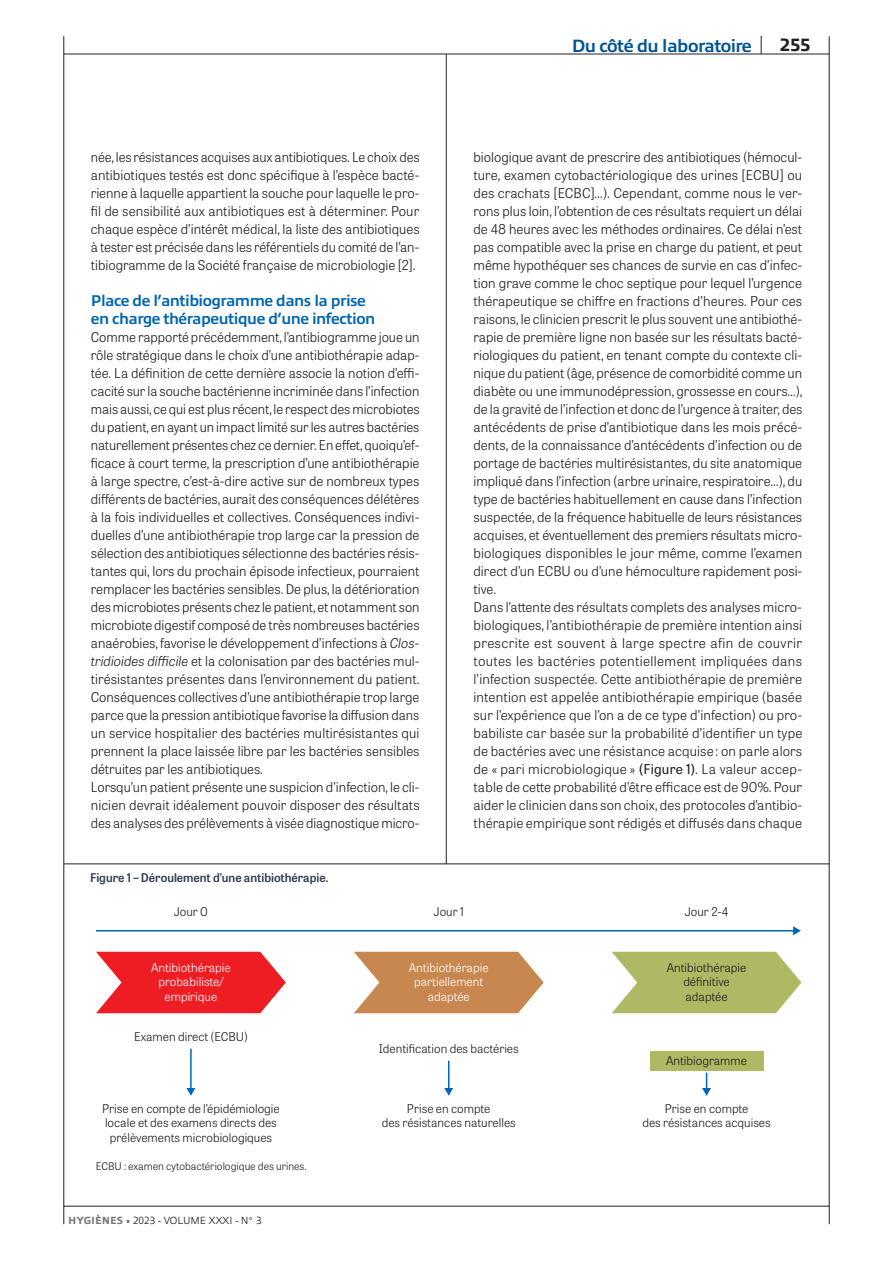
<style>
.page{position:relative;width:893px;height:1263px;background:#fff}
.page>*{position:absolute;margin:0;border:0;box-sizing:border-box;transform-origin:0 0}
.t1{font:700 18px "Allumi Std";letter-spacing:-.03em;color:#005495}
.t2{font:800 18px "Allumi Std";color:#231f20}
.t3{font:700 15.75px/18px "Allumi Std";letter-spacing:-.03em;color:#0166b3}
.t4{font:300 13.5px/18px "Tablet Gothic";color:#231f20}
.t5{font:300 12px/14.4px "Tablet Gothic";color:#231f20;text-align:center}
.t6{font:300 12px/14.4px "Tablet Gothic";color:#fff;text-align:center}
.t7{font:600 12px "Tablet Gothic";color:#2e3d50}
.t8{font:300 10.5px "Tablet Gothic";color:#231f20}
.t9{font:300 10.5px "Allumi Std";color:#231f20}
.s1{font-style:italic}
.s2{font-weight:400}
.s3{font-weight:800;color:#76787b}
</style>
<div class="page">
<hr style="left:64px;top:864px;width:765px;height:1px;background:#231f20">
<svg style="left:96px;top:952px;width:190px;height:61px;background:#f03b40"></svg>
<svg style="left:354px;top:952px;width:190px;height:61px;background:#cf9766"></svg>
<svg style="left:612px;top:952px;width:189px;height:61px;background:#b9c278"></svg>
<hr style="left:96px;top:930px;width:698px;height:1px;background:#0166b3">
<svg style="left:793px;top:926px;width:8px;height:9px"></svg>
<hr style="left:190px;top:1049px;width:2px;height:40px;background:#0166b3">
<svg style="left:186px;top:1088px;width:9px;height:8px"></svg>
<svg style="left:444px;top:1061px;width:9px;height:35px"></svg>
<svg style="left:702px;top:1073px;width:9px;height:23px"></svg>
<div style="left:650px;top:1051px;width:113px;height:20px;background:#afb964"></div>
<svg style="left:761px;top:36px;width:1px;height:18px"></svg>
<hr style="left:64px;top:54px;width:1px;height:1152px;background:#231f20">
<hr style="left:829px;top:54px;width:1px;height:1152px;background:#231f20">
<hr style="left:446px;top:54px;width:1px;height:810px;background:#231f20">
<p class="t4" style="left:91px;top:148px;width:330px;text-align:justify">née, les résistances acquises aux antibiotiques. Le choix des antibiotiques testés est donc spécifique à l’espèce bacté&shy;rienne à laquelle appartient la souche pour laquelle le pro&shy;fil de sensibilité aux antibiotiques est à déterminer. Pour chaque espèce d’intérêt médical, la liste des antibiotiques à tester est précisée dans les référentiels du comité de l’an&shy;tibiogramme de la Société française de microbiologie [2].</p>
<p class="t3" style="left:91px;top:292px;width:286px">Place de l’antibiogramme dans la prise en charge thérapeutique d’une infection</p>
<p class="t4" style="left:91px;top:328px;width:330px">Comme rapporté précédemment, l’antibiogramme joue un rôle stratégique dans le choix d’une antibiothérapie adap&shy;tée. La définition de cette dernière associe la notion d’effi&shy;cacité sur la souche bactérienne incriminée dans l’infection mais aussi, ce qui est plus récent, le respect des microbiotes du patient, en ayant un impact limité sur les autres bactéries naturellement présentes chez ce dernier. En effet, quoiqu’ef&shy;ficace à court terme, la prescription d’une antibiothérapie à large spectre, c’est-à-dire active sur de nombreux types différents de bactéries, aurait des conséquences délétères à la fois individuelles et collectives. Conséquences indivi&shy;duelles d’une antibiothérapie trop large car la pression de sélection des antibiotiques sélectionne des bactéries résis&shy;tantes qui, lors du prochain épisode infectieux, pourraient remplacer les bactéries sensibles. De plus, la détérioration des microbiotes présents chez le patient, et notamment son microbiote digestif composé de très nombreuses bactéries anaérobies, favorise le développement d’infections à <span class="s1">Clos&shy;tridioides difficile</span> et la colonisation par des bactéries mul&shy;tirésistantes présentes dans l’environnement du patient.<br>Conséquences collectives d’une antibiothérapie trop large parce que la pression antibiotique favorise la diffusion dans un service hospitalier des bactéries multirésistantes qui prennent la place laissée libre par les bactéries sensibles détruites par les antibiotiques.<br>Lorsqu’un patient présente une suspicion d’infection, le cli&shy;nicien devrait idéalement pouvoir disposer des résultats des analyses des prélèvements à visée diagnostique micro-</p>
<p class="t7" style="left:90px;top:869px;width:240px">Figure 1 – Déroulement d’une antibiothérapie.</p>
<h1 class="t1" style="left:572px;top:36px;width:182px">Du côté du laboratoire</h1>
<h1 class="t2" style="left:780px;top:35px;width:32px">255</h1>
<p class="t4" style="left:473px;top:148px;width:330px">biologique avant de prescrire des antibiotiques (hémocul&shy;ture, examen cytobactériologique des urines [ECBU] ou des crachats [ECBC]…). Cependant, comme nous le ver&shy;rons plus loin, l’obtention de ces résultats requiert un délai de 48 heures avec les méthodes ordinaires. Ce délai n’est pas compatible avec la prise en charge du patient, et peut même hypothéquer ses chances de survie en cas d’infec&shy;tion grave comme le choc septique pour lequel l’urgence thérapeutique se chiffre en fractions d’heures. Pour ces raisons, le clinicien prescrit le plus souvent une antibiothé&shy;rapie de première ligne non basée sur les résultats bacté&shy;riologiques du patient, en tenant compte du contexte cli&shy;nique du patient (âge, présence de comorbidité comme un diabète ou une immunodépression, grossesse en cours…), de la gravité de l’infection et donc de l’urgence à traiter, des antécédents de prise d’antibiotique dans les mois précé&shy;dents, de la connaissance d’antécédents d’infection ou de portage de bactéries multirésistantes, du site anatomique impliqué dans l’infection (arbre urinaire, respiratoire…), du type de bactéries habituellement en cause dans l’infection suspectée, de la fréquence habituelle de leurs résistances acquises, et éventuellement des premiers résultats micro&shy;biologiques disponibles le jour même, comme l’examen direct d’un ECBU ou d’une hémoculture rapidement posi&shy;tive.<br>Dans l’attente des résultats complets des analyses micro&shy;biologiques, l’antibiothérapie de première intention ainsi prescrite est souvent à large spectre afin de couvrir toutes les bactéries potentiellement impliquées dans l’infection suspectée. Cette antibiothérapie de première intention est appelée antibiothérapie empirique (basée sur l’expérience que l’on a de ce type d’infection) ou pro&shy;babiliste car basée sur la probabilité d’identifier un type de bactéries avec une résistance acquise : on parle alors de « pari microbiologique » <span class="s2">(Figure 1)</span>. La valeur accep&shy;table de cette probabilité d’être efficace est de 90%. Pour aider le clinicien dans son choix, des protocoles d’antibio&shy;thérapie empirique sont rédigés et diffusés dans chaque</p>
<p class="t5" style="left:174px;top:904px;width:36px">Jour 0</p>
<p class="t5" style="left:434px;top:904px;width:32px">Jour 1</p>
<p class="t5" style="left:685px;top:904px;width:45px">Jour 2-4</p>
<p class="t6" style="left:151px;top:960px;width:81px">Antibiothérapie probabiliste/ empirique</p>
<p class="t6" style="left:409px;top:960px;width:81px">Antibiothérapie partiellement adaptée</p>
<p class="t5" style="left:667px;top:960px;width:81px">Antibiothérapie définitive adaptée</p>
<p class="t5" style="left:134px;top:1029px;width:115px">Examen direct (ECBU)</p>
<p class="t5" style="left:379px;top:1041px;width:141px">Identification des bactéries</p>
<p class="t5" style="left:666px;top:1053px;width:83px">Antibiogramme</p>
<p class="t5" style="left:102px;top:1101px;width:179px">Prise en compte de l’épidémiologie locale et des examens directs des prélèvements microbiologiques</p>
<p class="t5" style="left:382px;top:1101px;width:136px">Prise en compte<br>des résistances naturelles</p>
<p class="t5" style="left:642px;top:1101px;width:130px">Prise en compte<br>des résistances acquises</p>
<p class="t8" style="left:96px;top:1159px;width:212px">ECBU : examen cytobactériologique des urines.</p>
<p class="t9" style="left:68px;top:1215px;width:195px"><span class="s3">HYGIÈNES •</span> 2023 - VOLUME XXXI - N° 3</p>
</div>
